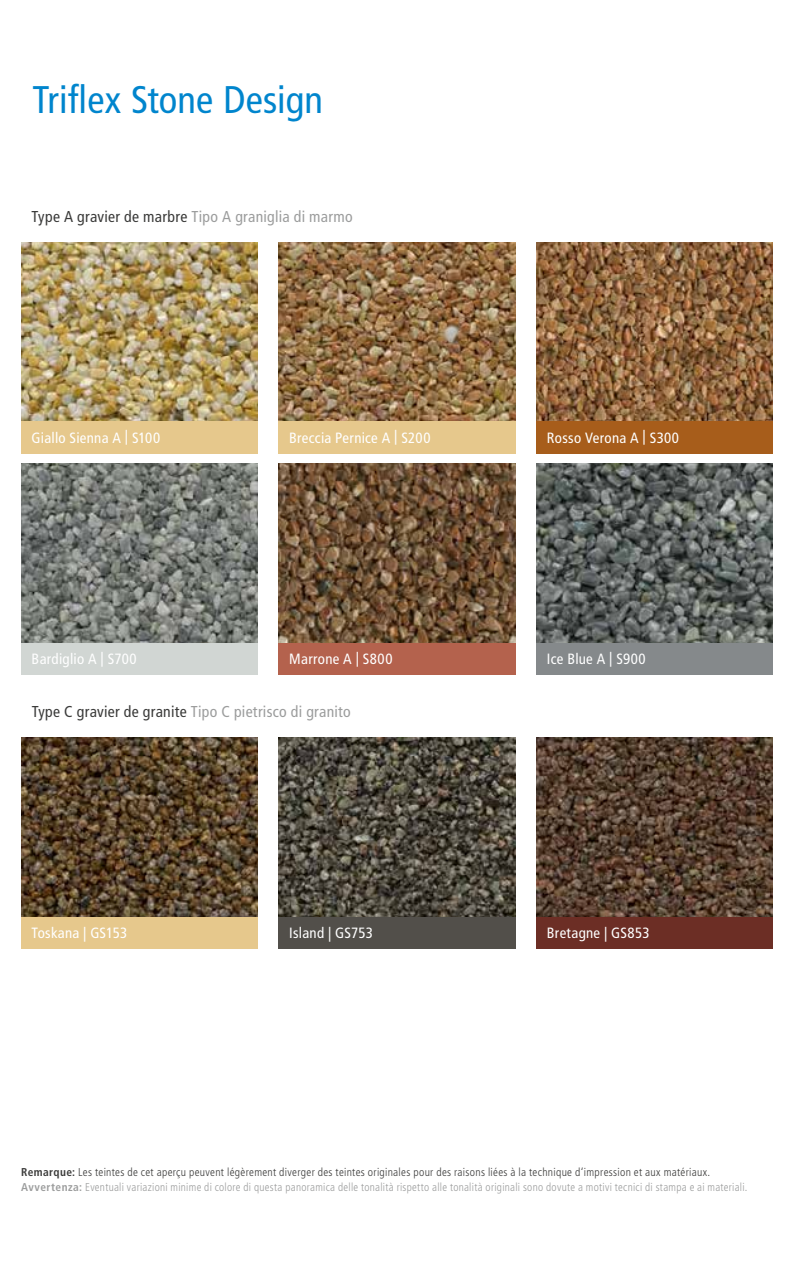
<style>
.page{position:relative;width:794px;height:1265px;background:#fff}
.page>*{position:absolute;margin:0;border:0;box-sizing:border-box;transform-origin:0 0}
.t1{font:condensed 38.5px "Frutiger LT Pro";letter-spacing:.005em;color:#0085cd}
.t2{font:condensed 15.75px "Frutiger LT Pro";letter-spacing:.015em;color:#9c9d9d}
.t3{font:condensed 14.88px "Frutiger LT Pro";letter-spacing:.02em;color:#fff}
.t4{font:300 condensed 11.38px/14.9px "Frutiger LT Pro";letter-spacing:.025em;color:#9c9d9d}
.s1{color:#3b3b3a}
.s2{font-weight:700;color:#3b3b3a}
.s3{font-weight:700}
</style>
<div class="page">
<img style="left:279px;top:242px;width:236px;height:211px">
<img style="left:21px;top:242px;width:237px;height:211px">
<img style="left:21px;top:464px;width:237px;height:179px">
<img style="left:279px;top:464px;width:236px;height:179px">
<img style="left:536px;top:242px;width:237px;height:180px">
<img style="left:536px;top:464px;width:237px;height:179px">
<div style="left:536px;top:643px;width:237px;height:32px;background:#85898b"></div>
<div style="left:536px;top:422px;width:237px;height:31px;background:#a75d1b"></div>
<div style="left:21px;top:643px;width:237px;height:32px;background:#d1d6d3"></div>
<div style="left:279px;top:643px;width:236px;height:32px;background:#b4624d"></div>
<img style="left:279px;top:738px;width:236px;height:179px">
<img style="left:21px;top:738px;width:237px;height:179px">
<img style="left:536px;top:738px;width:237px;height:179px">
<div style="left:21px;top:917px;width:237px;height:32px;background:#e6c88c"></div>
<div style="left:279px;top:917px;width:236px;height:32px;background:#524f4a"></div>
<div style="left:536px;top:917px;width:237px;height:32px;background:#6c2e25"></div>
<h1 class="t1" style="left:32px;top:77px;width:292px">Triflex Stone Design</h1>
<h2 class="t2" style="left:32px;top:207px;width:322px"><span class="s1">Type A gravier de marbre</span> Tipo A graniglia di marmo</h2>
<h3 class="t3" style="left:32px;top:429px;width:130px">Giallo Sienna A | S100</h3>
<h3 class="t3" style="left:289px;top:429px;width:143px">Breccia Pernice A | S200</h3>
<h3 class="t3" style="left:32px;top:650px;width:106px">Bardiglio A | S700</h3>
<h3 class="t3" style="left:289px;top:650px;width:105px">Marrone A | S800</h3>
<h2 class="t2" style="left:32px;top:702px;width:320px"><span class="s1">Type C gravier de granite</span> Tipo C pietrisco di granito</h2>
<h3 class="t3" style="left:547px;top:429px;width:134px">Rosso Verona A | S300</h3>
<h3 class="t3" style="left:547px;top:650px;width:100px">Ice Blue A | S900</h3>
<h3 class="t3" style="left:32px;top:924px;width:97px">Toskana | GS153</h3>
<h3 class="t3" style="left:289px;top:924px;width:85px">Island | GS753</h3>
<h3 class="t3" style="left:547px;top:924px;width:104px">Bretagne | GS853</h3>
<p class="t4" style="left:21px;top:1165px;width:728px"><span class="s2">Remarque:</span> <span class="s1">Les teintes de cet aperçu peuvent légèrement diverger des teintes originales pour des raisons liées à la technique d‘impression et aux matériaux.<br></span><span class="s3">Avvertenza:</span> Eventuali variazioni minime di colore di questa panoramica delle tonalità rispetto alle tonalità originali sono dovute a motivi tecnici di stampa e ai materiali.</p>
</div>
